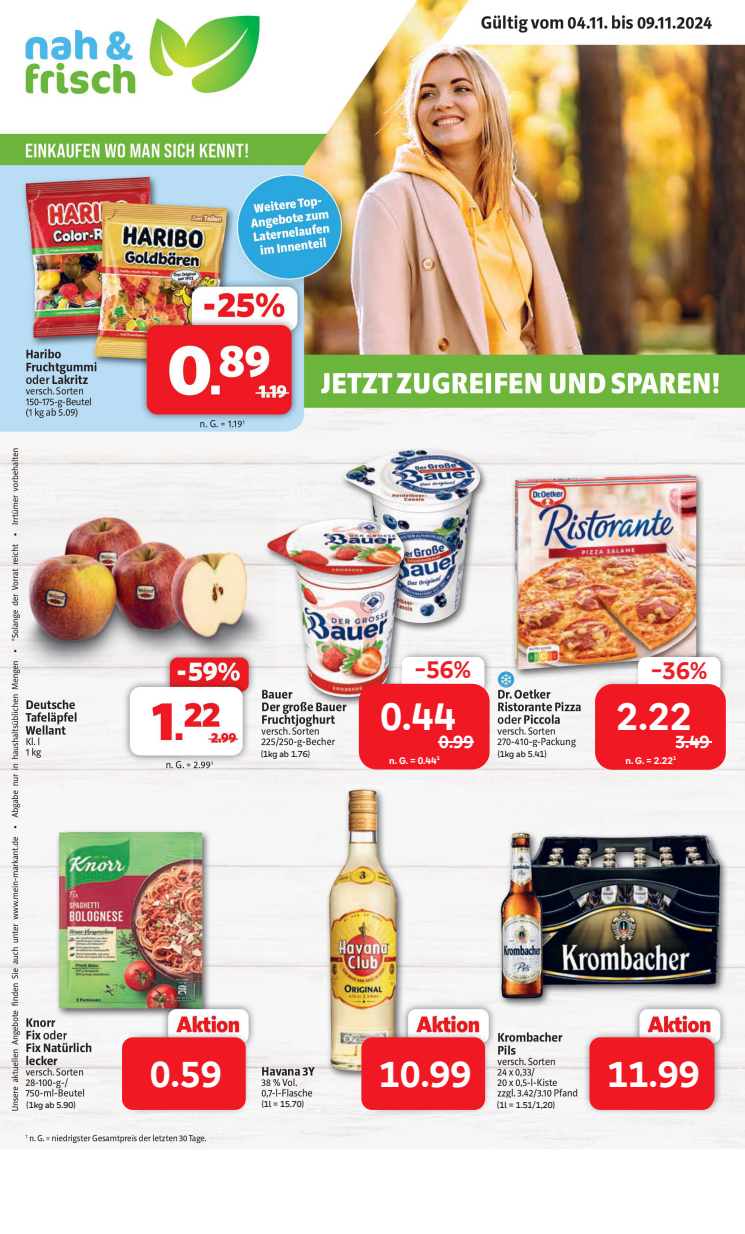
<style>
.page{position:relative;width:745px;height:1234px;background:#fff}
.page>*{position:absolute;margin:0;border:0;box-sizing:border-box;transform-origin:0 0}
.t1{font:700 39.6px "Genos GFG";color:#fff}
.t2{font:700 37.35px "Genos GFG";color:#fff}
.t3{font:700 24.75px "Genos GFG";color:#ec1f27}
.t4{font:700 10.05px "Genos GFG";color:#fff}
.t5{font:8.85px "Genos GFG";color:#000}
</style>
<div class="page">
<img style="left:0;top:0;width:744px;height:1149px">
<div style="left:589px;top:1037px;width:123px;height:72px;background:#f01923"></div>
<div style="left:361px;top:1037px;width:123px;height:72px;background:#f01923"></div>
<div style="left:122px;top:1037px;width:123px;height:72px;background:#f01923"></div>
<div style="left:496px;top:1098px;width:59px;height:12px;background:#f6f6f6"></div>
<div style="left:259px;top:1097px;width:46px;height:13px;background:#f6f6f6"></div>
<div style="left:25px;top:1098px;width:53px;height:12px;background:#f6f6f6"></div>
<div style="left:259px;top:747px;width:53px;height:12px;background:#f6f6f6"></div>
<div style="left:495px;top:747px;width:54px;height:12px;background:#f6f6f6"></div>
<svg style="left:594px;top:657px;width:131px;height:112px"></svg>
<hr style="left:675px;top:741px;width:36px;height:2px;background:#fff">
<svg style="left:358px;top:656px;width:131px;height:113px"></svg>
<hr style="left:438px;top:741px;width:35px;height:1px;background:#fff">
<h3 class="t3" style="left:414px;top:655px;width:57px">-56%</h3>
<h1 class="t1" style="left:380px;top:693px;width:95px">0.44<sub>0.99</sub></h1>
<p class="t4" style="left:389px;top:754px;width:52px">n. G. = 0.44¹</p>
<p class="t5" style="left:261px;top:748px;width:50px">(1kg ab 1.76)</p>
<p class="t5" style="left:497px;top:748px;width:50px">(1kg ab 5.41)</p>
<h3 class="t3" style="left:650px;top:655px;width:57px">-36%</h3>
<h1 class="t1" style="left:616px;top:693px;width:95px">2.22<sub>3.49</sub></h1>
<p class="t4" style="left:625px;top:755px;width:52px">n. G. = 2.22¹</p>
<h2 class="t2" style="left:150px;top:1052px;width:73px">0.59</h2>
<h2 class="t2" style="left:378px;top:1052px;width:94px">10.99</h2>
<h2 class="t2" style="left:606px;top:1052px;width:94px">11.99</h2>
<p class="t5" style="left:27px;top:1099px;width:50px">(1kg ab 5.90)</p>
<p class="t5" style="left:261px;top:1099px;width:44px">(1l = 15.70)</p>
<p class="t5" style="left:497px;top:1099px;width:59px">(1l = 1.51/1,20)</p>
</div>
